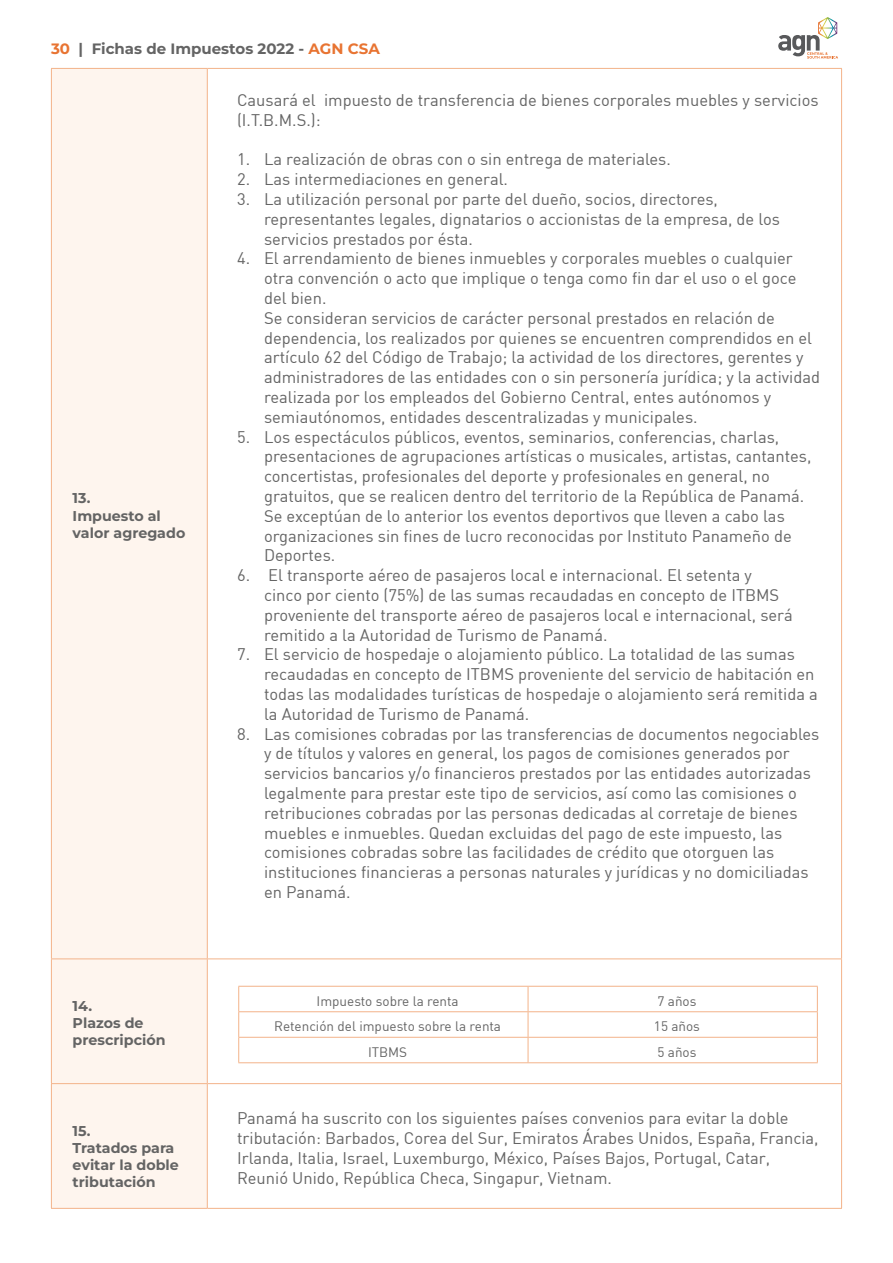
<style>
.page{position:relative;width:893px;height:1263px;background:#fff}
.page>*{position:absolute;margin:0;border:0;box-sizing:border-box;transform-origin:0 0}
.t1{font:16.5px/19.8px "DIN";color:#646464}
.t2{font:700 15px "Montserrat";color:#646464}
.t3{font:700 14.25px/17.1px "Montserrat";color:#646464}
.t4{font:13.5px "DIN";color:#646464}
.s1{color:#e87432}
</style>
<div class="page">
<svg style="left:778px;top:17px;width:60px;height:42px"></svg>
<div style="left:52px;top:69px;width:155px;height:1139px;background:#fef5ee"></div>
<hr style="left:51px;top:68px;width:156px;height:1px;background:#f3b38a">
<hr style="left:51px;top:69px;width:1px;height:889px;background:#f3b38a">
<hr style="left:207px;top:68px;width:635px;height:1px;background:#f3b38a">
<hr style="left:207px;top:69px;width:1px;height:889px;background:#f3b38a">
<hr style="left:841px;top:69px;width:1px;height:889px;background:#f3b38a">
<hr style="left:51px;top:958px;width:156px;height:1px;background:#f3b38a">
<hr style="left:51px;top:959px;width:1px;height:124px;background:#f3b38a">
<hr style="left:207px;top:958px;width:635px;height:1px;background:#f3b38a">
<hr style="left:207px;top:959px;width:1px;height:124px;background:#f3b38a">
<hr style="left:841px;top:959px;width:1px;height:124px;background:#f3b38a">
<hr style="left:51px;top:1083px;width:156px;height:1px;background:#f3b38a">
<hr style="left:51px;top:1084px;width:1px;height:124px;background:#f3b38a">
<hr style="left:207px;top:1083px;width:635px;height:1px;background:#f3b38a">
<hr style="left:207px;top:1084px;width:1px;height:124px;background:#f3b38a">
<hr style="left:841px;top:1084px;width:1px;height:124px;background:#f3b38a">
<hr style="left:51px;top:1208px;width:156px;height:1px;background:#f3b38a">
<hr style="left:207px;top:1208px;width:635px;height:1px;background:#f3b38a">
<hr style="left:238px;top:986px;width:290px;height:1px;background:#f3b38a">
<hr style="left:528px;top:986px;width:290px;height:1px;background:#f3b38a">
<hr style="left:238px;top:1011px;width:290px;height:1px;background:#f3b38a">
<hr style="left:528px;top:1011px;width:290px;height:1px;background:#f3b38a">
<hr style="left:238px;top:1037px;width:290px;height:1px;background:#f3b38a">
<svg style="left:238px;top:986px;width:1px;height:76px"></svg>
<hr style="left:528px;top:1037px;width:290px;height:1px;background:#f3b38a">
<svg style="left:528px;top:986px;width:1px;height:76px"></svg>
<svg style="left:817px;top:986px;width:1px;height:76px"></svg>
<hr style="left:238px;top:1062px;width:290px;height:1px;background:#f3b38a">
<hr style="left:528px;top:1062px;width:290px;height:1px;background:#f3b38a">
<p class="t2" style="left:51px;top:39px;width:330px"><span class="s1">30</span> | Fichas de Impuestos 2022 - <span class="s1">AGN CSA</span></p>
<p class="t3" style="left:73px;top:489px;width:114px">13.<br>Impuesto al valor agregado</p>
<p class="t3" style="left:73px;top:997px;width:94px">14.<br>Plazos de prescripción</p>
<p class="t3" style="left:73px;top:1122px;width:108px">15.<br>Tratados para evitar la doble tributación</p>
<p class="t1" style="left:237px;top:90px;width:583px">Causará el impuesto de transferencia de bienes corporales muebles y servicios (I.T.B.M.S.):</p>
<p class="t1" style="left:237px;top:149px;width:435px">1. La realización de obras con o sin entrega de materiales.</p>
<p class="t1" style="left:237px;top:169px;width:272px">2. Las intermediaciones en general.</p>
<p class="t1" style="left:264px;top:189px;width:517px;text-indent:-27px">3. La utilización personal por parte del dueño, socios, directores, representantes legales, dignatarios o accionistas de la empresa, de los servicios prestados por ésta.</p>
<p class="t1" style="left:264px;top:248px;width:558px;text-indent:-27px">4. El arrendamiento de bienes inmuebles y corporales muebles o cualquier otra convención o acto que implique o tenga como fin dar el uso o el goce del bien.<br>Se consideran servicios de carácter personal prestados en relación de dependencia, los realizados por quienes se encuentren comprendidos en el artículo 62 del Código de Trabajo; la actividad de los directores, gerentes y administradores de las entidades con o sin personería jurídica; y la actividad realizada por los empleados del Gobierno Central, entes autónomos y semiautónomos, entidades descentralizadas y municipales.</p>
<p class="t1" style="left:264px;top:426px;width:549px;text-indent:-27px">5. Los espectáculos públicos, eventos, seminarios, conferencias, charlas, presentaciones de agrupaciones artísticas o musicales, artistas, cantantes, concertistas, profesionales del deporte y profesionales en general, no gratuitos, que se realicen dentro del territorio de la República de Panamá.<br>Se exceptúan de lo anterior los eventos deportivos que lleven a cabo las organizaciones sin fines de lucro reconocidas por Instituto Panameño de Deportes.</p>
<p class="t1" style="left:264px;top:565px;width:530px;text-indent:-27px">6. El transporte aéreo de pasajeros local e internacional. El setenta y cinco por ciento (75%) de las sumas recaudadas en concepto de ITBMS proveniente del transporte aéreo de pasajeros local e internacional, será remitido a la Autoridad de Turismo de Panamá.</p>
<p class="t1" style="left:264px;top:644px;width:555px;text-indent:-27px">7. El servicio de hospedaje o alojamiento público. La totalidad de las sumas recaudadas en concepto de ITBMS proveniente del servicio de habitación en todas las modalidades turísticas de hospedaje o alojamiento será remitida a la Autoridad de Turismo de Panamá.</p>
<p class="t1" style="left:264px;top:723px;width:557px;text-indent:-27px">8. Las comisiones cobradas por las transferencias de documentos negociables y de títulos y valores en general, los pagos de comisiones generados por servicios bancarios y/o financieros prestados por las entidades autorizadas legalmente para prestar este tipo de servicios, así como las comisiones o retribuciones cobradas por las personas dedicadas al corretaje de bienes muebles e inmuebles. Quedan excluidas del pago de este impuesto, las comisiones cobradas sobre las facilidades de crédito que otorguen las instituciones financieras a personas naturales y jurídicas y no domiciliadas en Panamá.</p>
<p class="t4" style="left:317px;top:992px;width:144px">Impuesto sobre la renta</p>
<p class="t4" style="left:657px;top:992px;width:40px">7 años</p>
<p class="t4" style="left:274px;top:1018px;width:228px">Retención del impuesto sobre la renta</p>
<p class="t4" style="left:654px;top:1018px;width:47px">15 años</p>
<p class="t4" style="left:368px;top:1043px;width:41px">ITBMS</p>
<p class="t4" style="left:657px;top:1043px;width:40px">5 años</p>
<p class="t1" style="left:237px;top:1108px;width:583px">Panamá ha suscrito con los siguientes países convenios para evitar la doble tributación: Barbados, Corea del Sur, Emiratos Árabes Unidos, España, Francia, Irlanda, Italia, Israel, Luxemburgo, México, Países Bajos, Portugal, Catar, Reunió Unido, República Checa, Singapur, Vietnam.</p>
</div>
